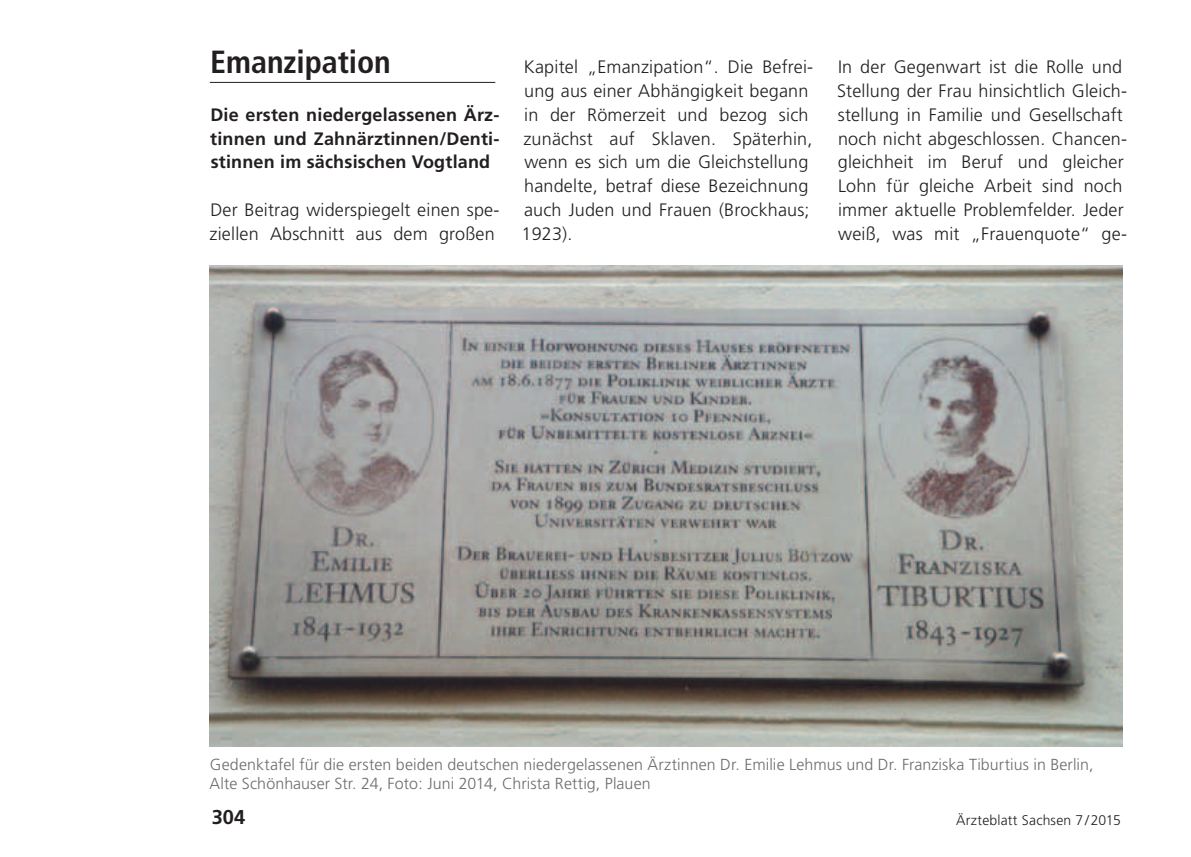
<style>
.page{position:relative;width:1191px;height:857px;background:#fff}
.page>*{position:absolute;margin:0;border:0;box-sizing:border-box;transform-origin:0 0}
.Überschrift{font:700 condensed 32px "Frutiger";color:#231f20}
.t1{font:700 20px "Frutiger";color:#231f20}
.Text_allgemein{font:300 18px/23.8px "Frutiger";letter-spacing:.01em;color:#231f20}
.Text_allgemein-2{font:700 18px/23.8px "Frutiger";letter-spacing:.01em;color:#231f20;text-align:justify}
.Bildunterschrift{font:300 16px/19px "Frutiger";letter-spacing:.005em;color:#6c6d70}
.t2{font:300 14px "Frutiger";letter-spacing:.01em;color:#231f20}
</style>
<div class="page">
<hr style="left:210px;top:82px;width:285px;height:1px;background:#231f20">
<img style="left:210px;top:266px;width:913px;height:480px">
<p class="Überschrift" style="left:210px;top:43px;width:182px">Emanzipation</p>
<p class="Text_allgemein-2" style="left:210px;top:102px;width:291px">Die ersten niedergelassenen Ärz&shy;tinnen und Zahnärztinnen/Denti&shy;stinnen im sächsischen Vogtland</p>
<p class="Text_allgemein" style="left:210px;top:198px;width:291px">Der Beitrag widerspiegelt einen spe&shy;ziellen Abschnitt aus dem großen</p>
<p class="Text_allgemein" style="left:521px;top:55px;width:293px">Kapitel „Emanzipation“. Die Befrei&shy;ung aus einer Abhängigkeit begann in der Römerzeit und bezog sich zunächst auf Sklaven. Späterhin, wenn es sich um die Gleichstellung handelte, betraf diese Bezeichnung auch Juden und Frauen (Brockhaus;<br>1923).</p>
<p class="Text_allgemein" style="left:837px;top:55px;width:291px">In der Gegenwart ist die Rolle und Stellung der Frau hinsichtlich Gleich&shy;stellung in Familie und Gesellschaft noch nicht abgeschlossen. Chancen&shy;gleichheit im Beruf und gleicher Lohn für gleiche Arbeit sind noch immer aktuelle Problemfelder. Jeder weiß, was mit „Frauenquote“ ge--</p>
<p class="Bildunterschrift" style="left:209px;top:755px;width:885px">Gedenktafel für die ersten beiden deutschen niedergelassenen Ärztinnen Dr. Emilie Lehmus und Dr. Franziska Tiburtius in Berlin,<br>Alte Schönhauser Str. 24, Foto: Juni 2014, Christa Rettig, Plauen</p>
<p class="t1" style="left:212px;top:805px;width:35px">304</p>
<p class="t2" style="left:956px;top:812px;width:166px">Ärzteblatt Sachsen 7/2015</p>
</div>
